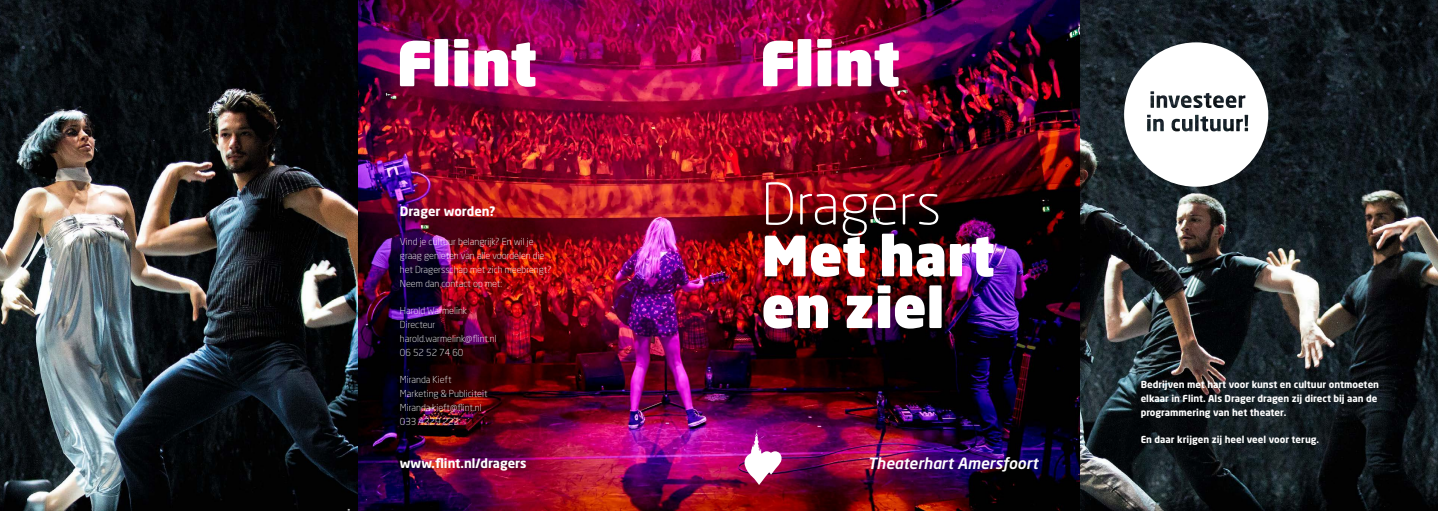
<style>
.page{position:relative;width:1438px;height:511px;background:#fff}
.page>*{position:absolute;margin:0;border:0;box-sizing:border-box;transform-origin:0 0}
.t1{font:300 56.55px "Neo Sans Std";color:#fff}
.t2{font:900 54.68px/51.7px "Neo Sans Std";color:#fff}
.t3{font:italic 500 15.38px "Neo Sans Std";color:#fff}
.t4{font:700 12.67px "Neo Sans Std";color:#fff}
.t5{font:300 9.52px/13.7px "Neo Sans Std";color:#fff}
.t6{font:700 9.52px/13.7px "Neo Sans Std";color:#fff}
</style>
<div class="page">
<img style="left:357px;top:0;width:723px;height:510px">
<svg style="left:744px;top:429px;width:37px;height:55px"></svg>
<svg style="left:1080px;top:0;width:357px;height:510px;background:#212629"></svg>
<svg style="left:1123px;top:42px;width:145px;height:144px"></svg>
<img style="left:0;top:0;width:357px;height:510px">
<img style="left:763px;top:39px;width:135px;height:48px">
<img style="left:400px;top:39px;width:135px;height:48px">
<h1 class="t1" style="left:761px;top:170px;width:181px">Dragers</h1>
<h2 class="t2" style="left:761px;top:228px;width:234px">Met hart en ziel</h2>
<h3 class="t4" style="left:400px;top:203px;width:97px">Drager worden?</h3>
<p class="t5" style="left:400px;top:235px;width:153px">Vind je cultuur belangrijk? En wil je graag genieten van alle voordelen die het Dragersschap met zich meebrengt?<br>Neem dan contact op met:</p>
<p class="t5" style="left:400px;top:304px;width:98px">Harold Warmelink<br>Directeur harold.warmelink@flint.nl<br>06 52 52 74 60</p>
<p class="t5" style="left:400px;top:372px;width:89px">Miranda Kieft<br>Marketing &amp; Publiciteit<br>Miranda.kieft@flint.nl<br>033 4229 222</p>
<h3 class="t4" style="left:400px;top:454px;width:128px">www.flint.nl/dragers</h3>
<h3 class="t3" style="left:867px;top:453px;width:172px">Theaterhart Amersfoort</h3>
<p class="t6" style="left:1140px;top:377px;width:240px">Bedrijven met hart voor kunst en cultuur ontmoeten elkaar in Flint. Als Drager dragen zij direct bij aan de programmering van het theater.</p>
<p class="t6" style="left:1140px;top:432px;width:180px">En daar krijgen zij heel veel voor terug.</p>
</div>
